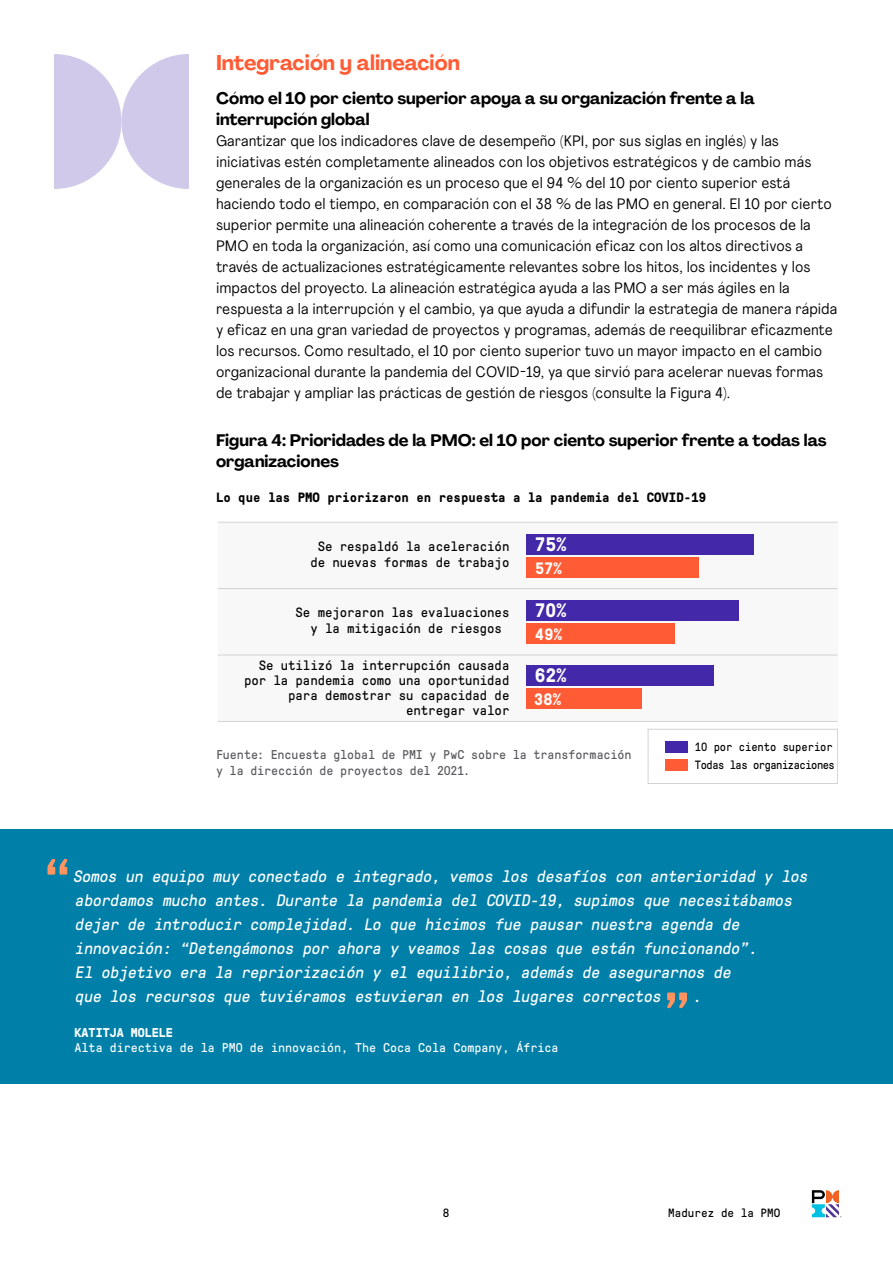
<style>
.page{position:relative;width:893px;height:1263px;background:#fff}
.page>*{position:absolute;margin:0;border:0;box-sizing:border-box;transform-origin:0 0}
.t1{font:60px "GT Pressura Mono";color:#ff9461}
.t2{font:700 21px "Agrandir";color:#ff5c35}
.t3{font:700 19.5px "GT Pressura Mono";color:#fff}
.t4{font:italic 16.5px/24px "GT Pressura Mono";color:#fff}
.t5{font:700 16.5px/21px "Agrandir";color:#000}
.t6{font:700 16.5px "GT Pressura Mono";color:#fff}
.t7{font:15px/21px "Agrandir Text";color:#000}
.t8{font:13.5px/15px "GT Pressura Mono";letter-spacing:-.005em;color:#000;text-align:center}
.t9{font:700 13.5px "GT Pressura Mono";color:#000}
.t10{font:12.75px/15.8px "GT Pressura Mono";color:#58595b}
.t11{font:12.75px "GT Pressura Mono";color:#fff}
.t12{font:700 12.75px "GT Pressura Mono";color:#fff}
.t13{font:12px/18px "GT Pressura Mono";letter-spacing:-.04em;color:#000;scale:.95 1}
.t14{font:12px "GT Pressura Mono";color:#000}
</style>
<div class="page">
<svg style="left:812px;top:1190px;width:30px;height:27px"></svg>
<div style="left:218px;top:522px;width:620px;height:199px;background:#f8f8f9"></div>
<div style="left:526px;top:688px;width:116px;height:21px;background:#ff5c35"></div>
<div style="left:526px;top:665px;width:188px;height:21px;background:#4328a9"></div>
<div style="left:526px;top:623px;width:149px;height:21px;background:#ff5c35"></div>
<div style="left:526px;top:600px;width:213px;height:21px;background:#4328a9"></div>
<div style="left:526px;top:557px;width:173px;height:21px;background:#ff5c35"></div>
<div style="left:526px;top:534px;width:228px;height:21px;background:#4328a9"></div>
<hr style="left:218px;top:588px;width:620px;height:1px;background:#d1d3d4">
<hr style="left:218px;top:655px;width:620px;height:1px;background:#d1d3d4">
<hr style="left:218px;top:522px;width:620px;height:1px;background:#d1d3d4">
<hr style="left:218px;top:721px;width:620px;height:1px;background:#d1d3d4">
<div style="left:648px;top:729px;width:190px;height:55px;border:1px solid #d1d3d4"></div>
<div style="left:666px;top:741px;width:22px;height:11px;background:#4328a9"></div>
<div style="left:666px;top:759px;width:22px;height:12px;background:#ff5c35"></div>
<div style="left:0;top:829px;width:893px;height:255px;background:#0080a8"></div>
<svg style="left:54px;top:54px;width:135px;height:135px"></svg>
<h2 class="t2" style="left:216px;top:49px;width:245px">Integración y alineación</h2>
<p class="t5" style="left:216px;top:88px;width:540px">Cómo el 10 por ciento superior apoya a su organización frente a la interrupción global</p>
<p class="t7" style="left:216px;top:130px;width:623px">Garantizar que los indicadores clave de desempeño (KPI, por sus siglas en inglés) y las iniciativas estén completamente alineados con los objetivos estratégicos y de cambio más generales de la organización es un proceso que el 94 % del 10 por ciento superior está haciendo todo el tiempo, en comparación con el 38 % de las PMO en general. El 10 por cierto superior permite una alineación coherente a través de la integración de los procesos de la PMO en toda la organización, así como una comunicación eficaz con los altos directivos a través de actualizaciones estratégicamente relevantes sobre los hitos, los incidentes y los impactos del proyecto. La alineación estratégica ayuda a las PMO a ser más ágiles en la respuesta a la interrupción y el cambio, ya que ayuda a difundir la estrategia de manera rápida y eficaz en una gran variedad de proyectos y programas, además de reequilibrar eficazmente los recursos. Como resultado, el 10 por ciento superior tuvo un mayor impacto en el cambio organizacional durante la pandemia del COVID-19, ya que sirvió para acelerar nuevas formas de trabajar y ampliar las prácticas de gestión de riesgos (consulte la Figura 4).</p>
<p class="t5" style="left:216px;top:430px;width:612px">Figura 4: Prioridades de la PMO: el 10 por ciento superior frente a todas las organizaciones</p>
<p class="t9" style="left:216px;top:490px;width:492px">Lo que las PMO priorizaron en respuesta a la pandemia del COVID-19</p>
<p class="t8" style="left:310px;top:539px;width:201px;line-height:16.2px">Se respaldó la aceleración de nuevas formas de trabajo</p>
<p class="t8" style="left:296px;top:604px;width:215px;line-height:16.2px">Se mejoraron las evaluaciones y la mitigación de riesgos</p>
<p class="t8" style="left:244px;top:658px;width:267px;text-align:right">Se utilizó la interrupción causada por la pandemia como una oportunidad para demostrar su capacidad de entregar valor</p>
<h3 class="t3" style="left:535px;top:534px;width:34px">75%</h3>
<p class="t6" style="left:535px;top:560px;width:29px">57%</p>
<h3 class="t3" style="left:535px;top:600px;width:34px">70%</h3>
<p class="t6" style="left:535px;top:625px;width:29px">49%</p>
<h3 class="t3" style="left:535px;top:664px;width:34px">62%</h3>
<p class="t6" style="left:534px;top:690px;width:29px">38%</p>
<p class="t10" style="left:216px;top:747px;width:417px">Fuente: Encuesta global de PMI y PwC sobre la transformación y la dirección de proyectos del 2021.</p>
<p class="t13" style="left:695px;top:738px;width:149px">10 por ciento superior<br>Todas las organizaciones</p>
<h1 class="t1" style="left:41px;top:849px;width:35px">“</h1>
<p class="t4" style="left:73px;top:864px;width:740px">Somos un equipo muy conectado e integrado, vemos los desafíos con anterioridad y los abordamos mucho antes. Durante la pandemia del COVID-19, supimos que necesitábamos dejar de introducir complejidad. Lo que hicimos fue pausar nuestra agenda de innovación: “Detengámonos por ahora y veamos las cosas que están funcionando”.<br>El objetivo era la repriorización y el equilibrio, además de asegurarnos de<br>que los recursos que tuviéramos estuvieran en los lugares correctos</p>
<h1 class="t1" style="left:661px;top:982px;width:34px">”</h1>
<p class="t4" style="left:692px;top:984px;width:14px">.</p>
<p class="t12" style="left:75px;top:1025px;width:100px">KATITJA MOLELE</p>
<p class="t11" style="left:75px;top:1041px;width:485px">Alta directiva de la PMO de innovación, The Coca Cola Company, África</p>
<p class="t14" style="left:443px;top:1206px;width:8px">8</p>
<p class="t14" style="left:668px;top:1206px;width:114px">Madurez de la PMO</p>
</div>
